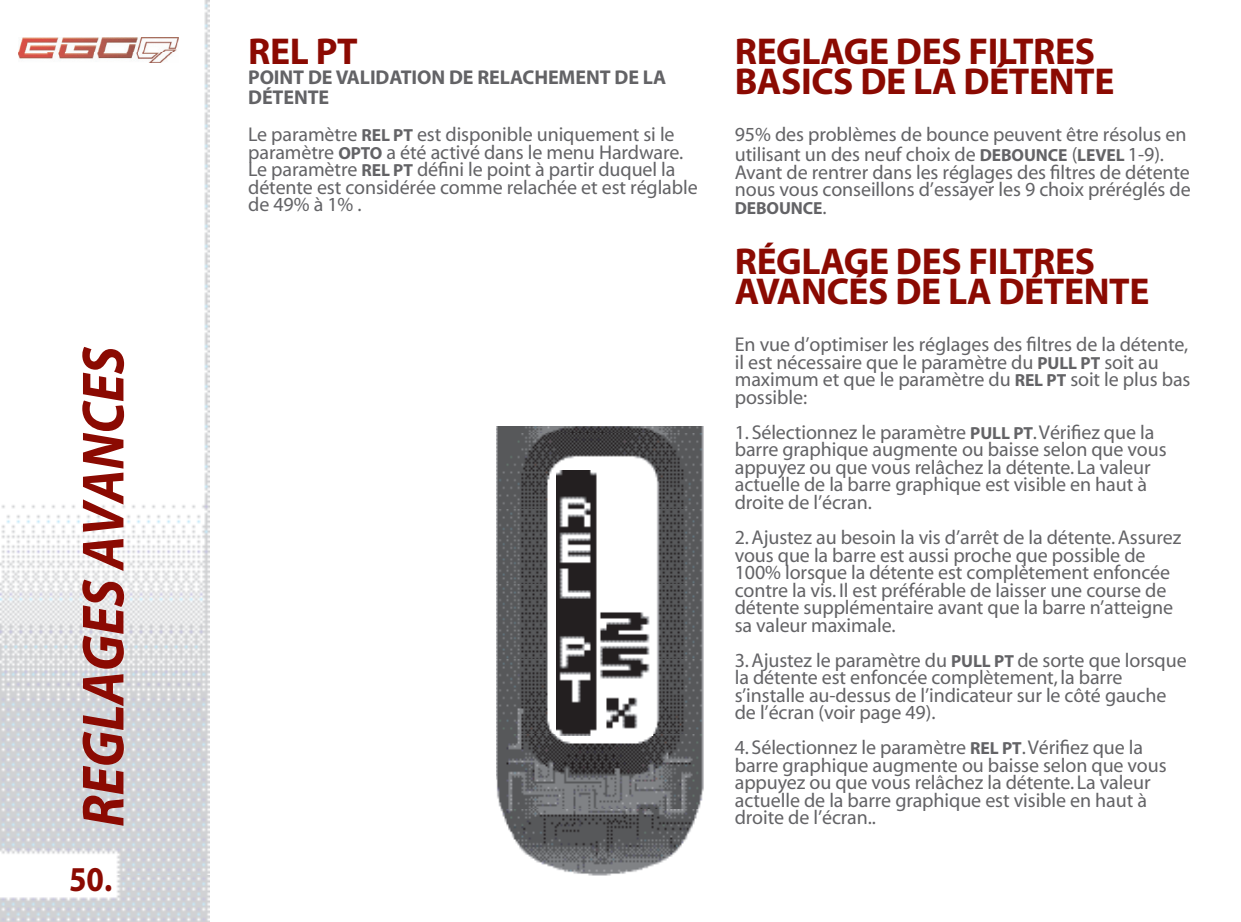
<style>
.page{position:relative;width:1241px;height:922px;background:#fff}
.page>*{position:absolute;margin:0;border:0;box-sizing:border-box;transform-origin:0 0}
.t1{font:italic 700 60px "Myriad";color:#8b0a02;scale:.9 1}
.t2{font:700 37.5px/30px "Myriad";letter-spacing:-.01em;color:#8b0a02}
.t3{font:700 35px "Myriad";color:#8b0a02;scale:.9 1}
.t4{font:20px/17.5px "Myriad";letter-spacing:-.005em;color:#636366}
.t5{font:700 20px "Myriad";letter-spacing:-.005em;color:#636366}
.t6{font:700 17.5px "Myriad";letter-spacing:-.005em;color:#636366}
.s1{font-weight:700}
.s2{font-weight:700;font-size:17.5px}
.s3{font-weight:400;font-size:20px}
</style>
<div class="page">
<img style="left:496px;top:426px;width:207px;height:450px">
<img style="left:556px;top:470px;width:96px;height:265px">
<img style="left:0;top:0;width:210px;height:921px">
<img style="left:18px;top:38px;width:160px;height:25px">
<h1 class="t1" style="left:72px;top:826px;width:535px;rotate:-90deg">REGLAGES AVANCES</h1>
<h3 class="t3" style="left:69px;top:861px;width:49px">50.</h3>
<h2 class="t2" style="left:248px;top:37px;width:111px">REL PT</h2>
<p class="t5" style="left:248px;top:67px;width:242px">POINT DE VALIDATION DE RELAC</p>
<p class="t5" style="left:534px;top:67px;width:27px">HEMENT</p>
<p class="t5" style="left:614px;top:67px;width:41px">DE LA</p>
<p class="t4" style="left:248px;top:79px;width:428px;line-height:37.5px"><span class="s1">DÉTENTE<br></span>Le paramètre <span class="s2">REL PT</span> est disponible uniquement si le</p>
<p class="t4" style="left:248px;top:144px;width:451px">paramètre <span class="s2">OPTO</span> a été activé dans le menu Hardware.<br>Le paramètre <span class="s2">REL PT</span> défini le point à partir duquel la détente est considérée comme relachée et est réglable de 49% à 1% .</p>
<h2 class="t2" style="left:734px;top:37px;width:296px;text-indent:161px">DES FILTRES<br>BASICS DE LA DÉTENTE</h2>
<p class="t4" style="left:734px;top:125px;width:453px;line-height:20px">95% des problèmes de bounce peuvent être résolus en utilisant un des neuf choix de <span class="s2">DEBOUNCE</span> (<span class="s2">LEVEL</span> 1-9).</p>
<p class="t4" style="left:734px;top:164px;width:457px">Avant de rentrer dans les réglages des filtres de détente nous vous conseillons d’essayer les 9 choix préréglés de</p>
<p class="t6" style="left:734px;top:199px;width:93px">DEBOUNCE<span class="s3">.</span></p>
<h2 class="t2" style="left:734px;top:247px;width:65px">RÉGLAGE</h2>
<h2 class="t2" style="left:895px;top:247px;width:122px">DES FILTRES</h2>
<h2 class="t2" style="left:734px;top:277px;width:24px">AVANC</h2>
<h2 class="t2" style="left:848px;top:277px;width:217px">ÉS DE LA DÉTENTE</h2>
<p class="t4" style="left:734px;top:336px;width:457px">En vue d’optimiser les réglages des filtres de la détente, il est nécessaire que le paramètre du <span class="s2">PULL PT</span> soit au maximum et que le paramètre du <span class="s2">REL PT</span> soit le plus bas possible:</p>
<p class="t4" style="left:734px;top:424px;width:433px">1. Sélectionnez le paramètre <span class="s2">PULL PT</span>. Vérifiez que la barre graphique augmente ou baisse selon que vous appuyez ou que vous relâchez la détente. La valeur actuelle de la barre graphique est visible en haut à droite de l’écran.</p>
<p class="t4" style="left:734px;top:529px;width:448px">2. Ajustez au besoin la vis d’arrêt de la détente. Assurez vous que la barre est aussi proche que possible de 100% lorsque la détente est complètement enfoncée contre la vis. I l est préférable de laisser une course de détente supplémentaire avant que la barre n’atteigne sa valeur maximale.</p>
<p class="t4" style="left:734px;top:651px;width:453px">3. Ajustez le paramètre du <span class="s2">PULL PT</span> de sorte que lorsque la détente est enfoncée complètement, la barre s’installe au-dessus de l’indicateur sur le côté gauche de l’écran (voir page 49).</p>
<p class="t4" style="left:734px;top:739px;width:433px">4. Sélectionnez le paramètre <span class="s2">REL PT</span>. Vérifiez que la barre graphique augmente ou baisse selon que vous appuyez ou que vous relâchez la détente. La valeur actuelle de la barre graphique est visible en haut à droite de l’écran..</p>
<h2 class="t2" style="left:734px;top:37px;width:23px">REGLAGE</h2>
</div>
